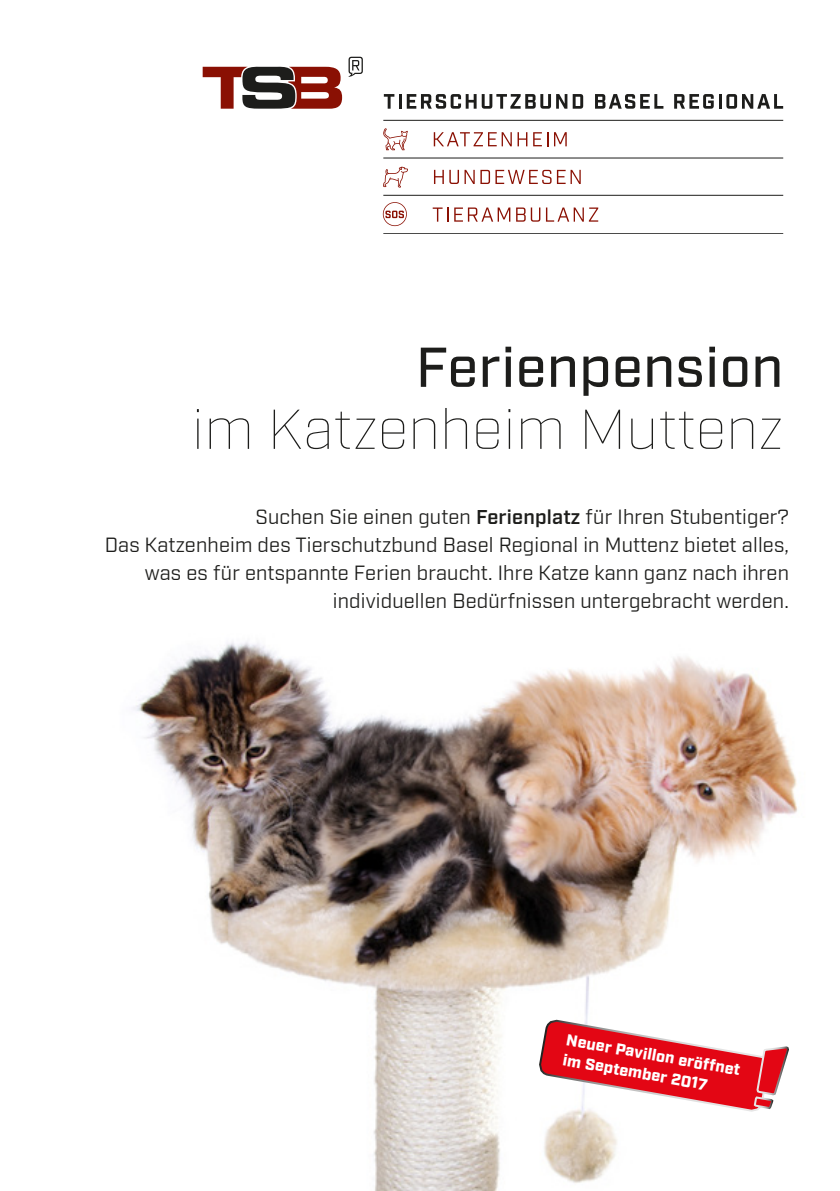
<style>
.page{position:relative;width:840px;height:1191px;background:#fff}
.page>*{position:absolute;margin:0;border:0;box-sizing:border-box;transform-origin:0 0}
.t1{font:100 56px "Industry";letter-spacing:.01em;color:#1d1d1b}
.t2{font:500 56px "Industry";letter-spacing:.01em;color:#1d1d1b}
.t3{font:20px/28px "Industry";letter-spacing:.01em;color:#1d1d1b;text-align:right}
.t4{font:900 16px/20px "Industry";color:#fff}
.s1{font-weight:600}
</style>
<div class="page">
<img style="left:133px;top:641px;width:665px;height:550px">
<svg style="left:383px;top:94px;width:11px;height:15px"></svg>
<hr style="left:398px;top:94px;width:3px;height:15px;background:#1d1d1b">
<svg style="left:406px;top:94px;width:144px;height:15px"></svg>
<svg style="left:556px;top:94px;width:27px;height:15px"></svg>
<svg style="left:595px;top:94px;width:68px;height:15px"></svg>
<svg style="left:674px;top:94px;width:39px;height:15px"></svg>
<hr style="left:718px;top:94px;width:3px;height:15px;background:#1d1d1b">
<svg style="left:726px;top:94px;width:56px;height:15px"></svg>
<svg style="left:433px;top:132px;width:78px;height:14px"></svg>
<svg style="left:517px;top:132px;width:10px;height:14px"></svg>
<svg style="left:533px;top:132px;width:33px;height:14px"></svg>
<svg style="left:434px;top:170px;width:9px;height:14px"></svg>
<svg style="left:449px;top:170px;width:25px;height:14px"></svg>
<svg style="left:480px;top:170px;width:100px;height:14px"></svg>
<svg style="left:432px;top:207px;width:16px;height:15px"></svg>
<svg style="left:454px;top:207px;width:56px;height:15px"></svg>
<svg style="left:516px;top:207px;width:82px;height:15px"></svg>
<svg style="left:202px;top:66px;width:140px;height:43px"></svg>
<hr style="left:383px;top:120px;width:399px;height:1px;background:#1d1d1b">
<hr style="left:383px;top:158px;width:399px;height:1px;background:#1d1d1b">
<hr style="left:383px;top:195px;width:399px;height:1px;background:#1d1d1b">
<hr style="left:383px;top:233px;width:399px;height:1px;background:#1d1d1b">
<svg style="left:348px;top:57px;width:14px;height:20px"></svg>
<svg style="left:383px;top:167px;width:25px;height:20px"></svg>
<svg style="left:383px;top:128px;width:24px;height:22px"></svg>
<svg style="left:382px;top:202px;width:24px;height:24px"></svg>
<svg style="left:537px;top:1018px;width:252px;height:109px"></svg>
<h1 class="t2" style="left:415px;top:334px;width:369px">Ferienpension</h1>
<h1 class="t1" style="left:191px;top:395px;width:593px">im Katzenheim Muttenz</h1>
<p class="t3" style="left:105px;top:503px;width:685px">Suchen Sie einen guten <span class="s1">Ferienplatz</span> für Ihren Stubentiger?<br>Das Katzenheim des Tierschutzbund Basel Regional in Muttenz bietet alles, was es für entspannte Ferien braucht. Ihre Katze kann ganz nach ihren individuellen Bedürfnissen untergebracht werden.</p>
<p class="t4" style="left:568px;top:1030px;width:178px;rotate:10deg">Neuer Pavillon eröffnet im September 2017</p>
</div>
